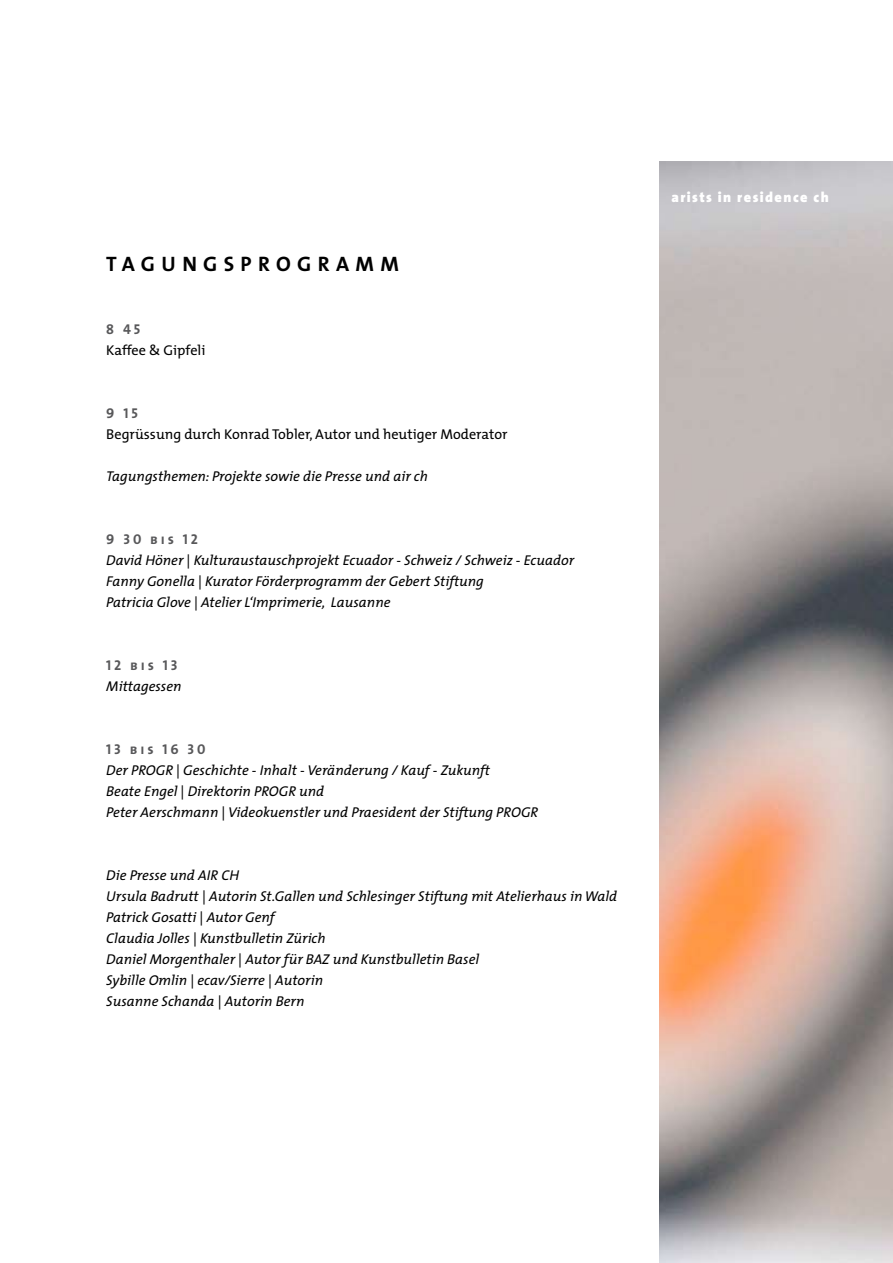
<style>
.page{position:relative;width:893px;height:1263px;background:#fff}
.page>*{position:absolute;margin:0;border:0;box-sizing:border-box;transform-origin:0 0}
.t1{font:700 21px "The Mix";letter-spacing:.3em;color:#000}
.t2{font:italic 14.25px/21px "The Mix";color:#000}
.t3{font:14.25px "The Mix";color:#000}
.t4{font:14.25px "The Mix Bold Caps";letter-spacing:.2em;color:#58585a}
.t5{font:900 14.25px "The Sans";letter-spacing:.1em;color:#fff}
</style>
<div class="page">
<img style="left:659px;top:162px;width:234px;height:1101px">
<h1 class="t1" style="left:106px;top:247px;width:294px">TAGUNGSP ROGRAMM</h1>
<p class="t4" style="left:106px;top:317px;width:36px">8 45</p>
<p class="t3" style="left:106px;top:339px;width:101px">Kaffee &amp; Gipfeli</p>
<p class="t4" style="left:106px;top:401px;width:33px">9 15</p>
<p class="t3" style="left:106px;top:423px;width:403px">Begrüssung durch Konrad Tobler, Autor und heutiger Moderator</p>
<p class="t2" style="left:106px;top:465px;width:323px">Tagungsthemen: Projekte sowie die Presse und air ch</p>
<p class="t4" style="left:106px;top:527px;width:93px">9 30 bis 12</p>
<p class="t2" style="left:106px;top:549px;width:469px">David Höner | Kulturaustauschprojekt Ecuador - Schweiz / Schweiz - Ecuador<br>Fanny Gonella | Kurator Förderprogramm der Gebert Stiftung<br>Patricia Glove | Atelier L‘Imprimerie, Lausanne</p>
<p class="t4" style="left:106px;top:653px;width:73px">12 bis 13</p>
<p class="t2" style="left:106px;top:675px;width:77px">Mittagessen</p>
<p class="t4" style="left:106px;top:737px;width:101px">13 bis 16 30</p>
<p class="t2" style="left:106px;top:759px;width:433px">Der PROGR | Geschichte - Inhalt - Veränderung / Kauf - Zukunft<br>Beate Engel | Direktorin PROGR und<br>Peter Aerschmann | Videokuenstler und Praesident der Stiftung PROGR</p>
<p class="t2" style="left:106px;top:864px;width:512px">Die Presse und AIR CH<br>Ursula Badrutt | Autorin St.Gallen und Schlesinger Stiftung mit Atelierhaus in Wald Patrick Gosatti | Autor Genf<br>Claudia Jolles | Kunstbulletin Zürich<br>Daniel Morgenthaler | Autor für BAZ und Kunstbulletin Basel<br>Sybille Omlin | ecav/Sierre | Autorin<br>Susanne Schanda | Autorin Bern</p>
<p class="t5" style="left:671px;top:185px;width:159px">arists in residence ch</p>
</div>
